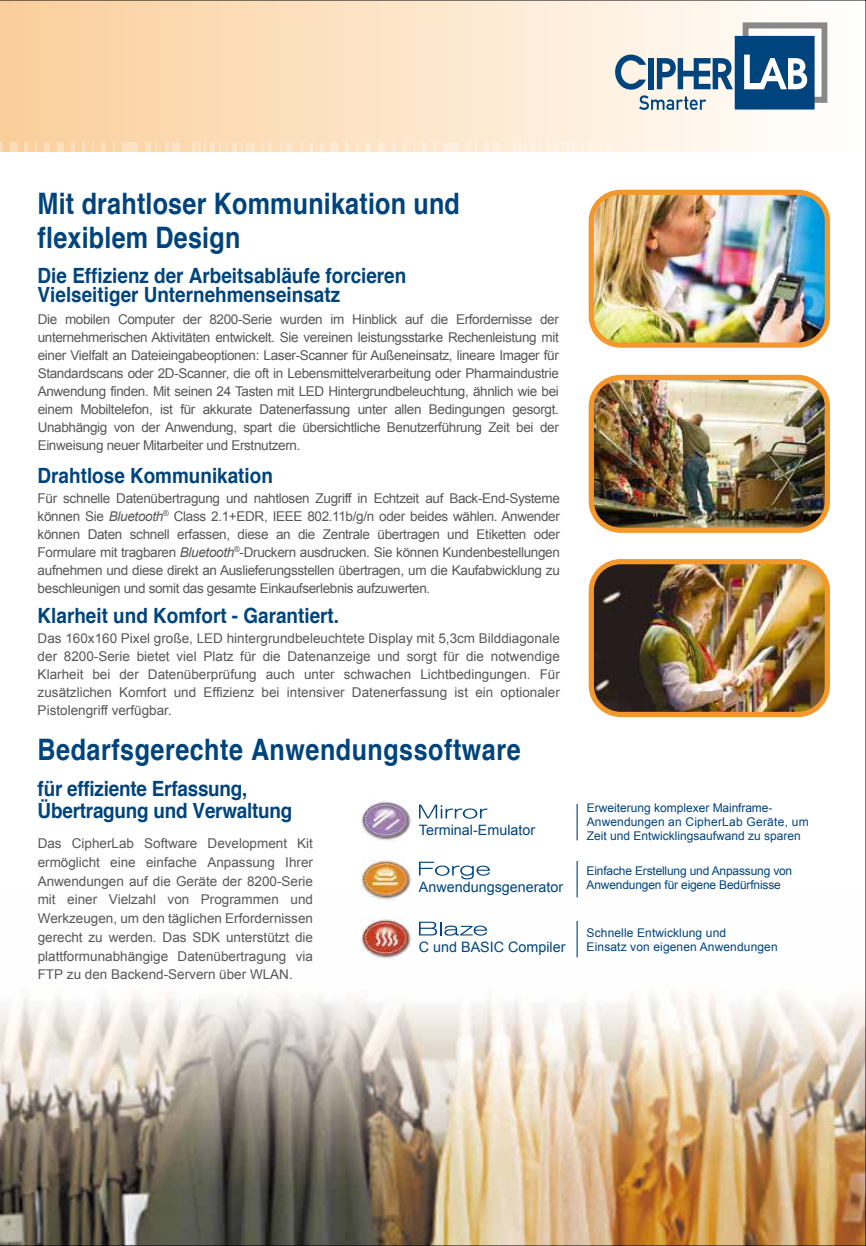
<style>
.page{position:relative;width:866px;height:1246px;background:#fff}
.page>*{position:absolute;margin:0;border:0;box-sizing:border-box;transform-origin:0 0}
.t1{font:700 29.55px/34.5px "Helvetica";letter-spacing:.01em;color:#00447d;scale:.85 1}
.t2{font:700 21px/19.4px "Helvetica";color:#00447d;scale:.9 1}
.t3{font:14.4px "Arial";color:#00447d}
.t4{font:13.5px/18px "Arial";letter-spacing:-.02em;color:#595757;text-align:justify}
.t5{font:12px/14px "Arial";color:#00447d}
.s1{font-style:italic}
</style>
<div class="page">
<img style="left:0;top:0;width:866px;height:1246px">
<h1 class="t1" style="left:38px;top:186px;width:498px">Mit drahtloser Kommunikation und flexiblem Design</h1>
<h2 class="t2" style="left:38px;top:266px;width:411px">Die Effizienz der Arbeitsabläufe forcieren<br>Vielseitiger Unternehmenseinsatz</h2>
<p class="t4" style="left:38px;top:310px;width:523px">Die mobilen Computer der 8200-Serie wurden im Hinblick auf die Erfordernisse der unternehmerischen Aktivitäten entwickelt. Sie vereinen leistungsstarke Rechenleistung mit einer Vielfalt an Dateieingabeoptionen: Laser-Scanner für Außeneinsatz, lineare Imager für Standardscans oder 2D-Scanner, die oft in Lebensmittelverarbeitung oder Pharmaindustrie Anwendung finden. Mit seinen 24 Tasten mit LED Hintergrundbeleuchtung, ähnlich wie bei einem Mobiltelefon, ist für akkurate Datenerfassung unter allen Bedingungen gesorgt.<br>Unabhängig von der Anwendung, spart die übersichtliche Benutzerführung Zeit bei der Einweisung neuer Mitarbeiter und Erstnutzern.</p>
<h2 class="t2" style="left:38px;top:465px;width:263px">Drahtlose Kommunikation</h2>
<p class="t4" style="left:38px;top:489px;width:524px">Für schnelle Datenübertragung und nahtlosen Zugriff in Echtzeit auf Back-End-Systeme können Sie <span class="s1">Bluetooth</span><sup>®</sup> Class 2.1+EDR, IEEE 802.11b/g/n oder beides wählen. Anwender können Daten schnell erfassen, diese an die Zentrale übertragen und Etiketten oder Formulare mit tragbaren <span class="s1">Bluetooth</span><sup>®</sup>-Druckern ausdrucken. Sie können Kundenbestellungen aufnehmen und diese direkt an Auslieferungsstellen übertragen, um die Kaufabwicklung zu beschleunigen und somit das gesamte Einkaufserlebnis aufzuwerten.</p>
<h2 class="t2" style="left:38px;top:605px;width:336px">Klarheit und Komfort - Garantiert.</h2>
<p class="t4" style="left:38px;top:629px;width:524px">Das 160x160 Pixel große, LED hintergrundbeleuchtete Display mit 5,3cm Bilddiagonale der 8200-Serie bietet viel Platz für die Datenanzeige und sorgt für die notwendige Klarheit bei der Datenüberprüfung auch unter schwachen Lichtbedingungen. Für zusätzlichen Komfort und Effizienz bei intensiver Datenerfassung ist ein optionaler Pistolengriff verfügbar.</p>
<h1 class="t1" style="left:38px;top:732px;width:570px">Bedarfsgerechte Anwendungssoftware</h1>
<h2 class="t2" style="left:38px;top:776px;width:285px;line-height:22.4px">für effiziente Erfassung,<br>Übertragung und Verwaltung</h2>
<p class="t4" style="left:38px;top:834px;width:277px;line-height:18.8px">Das CipherLab Software Development Kit ermöglicht eine einfache Anpassung Ihrer Anwendungen auf die Geräte der 8200-Serie mit einer Vielzahl von Programmen und Werkzeugen, um den täglichen Erfordernissen gerecht zu werden. Das SDK unterstützt die plattformunabhängige Datenübertragung via FTP zu den Backend-Servern über WLAN.</p>
<p class="t3" style="left:419px;top:820px;width:118px">Terminal-Emulator</p>
<p class="t3" style="left:419px;top:877px;width:146px">Anwendungsgenerator</p>
<p class="t3" style="left:419px;top:937px;width:148px">C und BASIC Compiler</p>
<p class="t5" style="left:587px;top:801px;width:224px">Erweiterung komplexer Mainframe-<br>Anwendungen an CipherLab Geräte, um<br>Zeit und Entwicklingsaufwand zu sparen</p>
<p class="t5" style="left:587px;top:864px;width:207px">Einfache Erstellung und Anpassung von<br>Anwendungen für eigene Bedürfnisse</p>
<p class="t5" style="left:587px;top:925px;width:193px">Schnelle Entwicklung und<br>Einsatz von eigenen Anwendungen</p>
</div>
